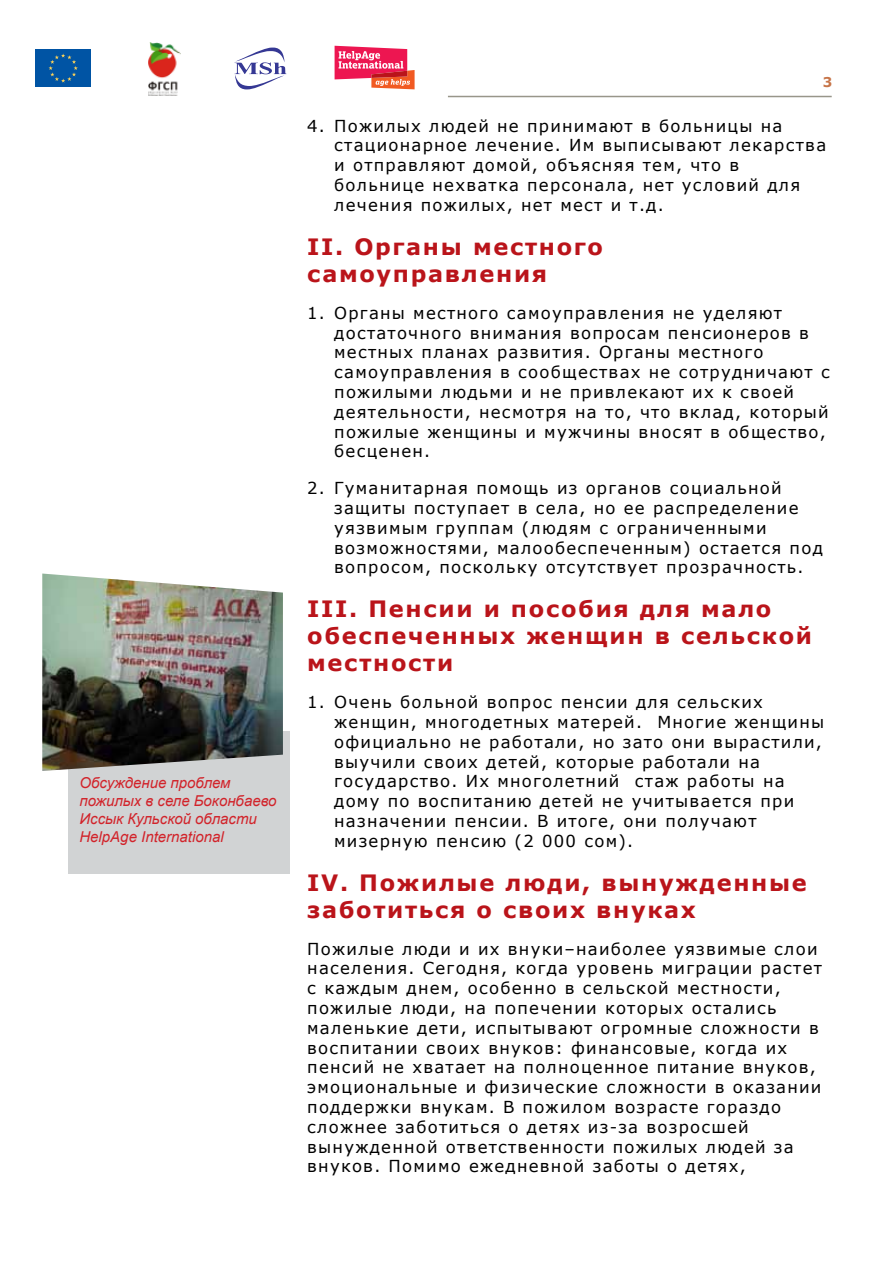
<style>
.page{position:relative;width:893px;height:1263px;background:#fff}
.page>*{position:absolute;margin:0;border:0;box-sizing:border-box;transform-origin:0 0}
.t1{font:700 22.5px/27px "Verdana";letter-spacing:.075em;color:#ba141a}
.t2{font:16.5px/19.8px "Verdana";letter-spacing:.075em;color:#000}
.t3{font:italic 15px/18px "Arial";color:#d2232a}
.t4{font:700 13.5px "Verdana";color:#c77549}
</style>
<div class="page">
<div style="left:35px;top:50px;width:55px;height:37px;background:#0054a4"></div>
<svg style="left:49px;top:54px;width:29px;height:29px"></svg>
<svg style="left:234px;top:48px;width:52px;height:41px"></svg>
<img style="left:148px;top:43px;width:33px;height:53px">
<svg style="left:335px;top:46px;width:80px;height:43px"></svg>
<hr style="left:448px;top:96px;width:384px;height:1px;background:#98968a">
<div style="left:68px;top:731px;width:222px;height:142px;background:#d1d3d4"></div>
<img style="left:42px;top:573px;width:241px;height:198px">
<p class="t3" style="left:79px;top:774px;width:199px">Обсуждение проблем пожилых в селе Боконбаево<br>Иссык Кульской области<br>HelpAge International</p>
<p class="t4" style="left:823px;top:73px;width:11px">3</p>
<p class="t2" style="left:334px;top:116px;width:493px;text-indent:-27px">4. Пожилых людей не принимают в больницы на стационарное лечение. Им выписывают лекарства и отправляют домой, объясняя тем, что в больнице нехватка персонала, нет условий для лечения пожилых, нет мест и т.д.</p>
<h1 class="t1" style="left:307px;top:233px;width:297px">II. Органы местного самоуправления</h1>
<p class="t2" style="left:334px;top:303px;width:497px;text-indent:-27px">1. Органы местного самоуправления не уделяют достаточного внимания вопросам пенсионеров в местных планах развития. Органы местного самоуправления в сообществах не сотрудничают с пожилыми людьми и не привлекают их к своей деятельности, несмотря на то, что вклад, который пожилые женщины и мужчины вносят в общество, бесценен.</p>
<p class="t2" style="left:334px;top:478px;width:490px;text-indent:-27px">2. Гуманитарная помощь из органов социальной защиты поступает в села, но ее распределение уязвимым группам (людям с ограниченными возможностями, малообеспеченным) остается под вопросом, поскольку отсутствует прозрачность.</p>
<h1 class="t1" style="left:307px;top:595px;width:506px">III. Пенсии и пособия для мало обеспеченных женщин в сельской местности</h1>
<p class="t2" style="left:334px;top:692px;width:491px;text-indent:-27px">1. Очень больной вопрос пенсии для сельских женщин, многодетных матерей. Многие женщины официально не работали, но зато они вырастили, выучили своих детей, которые работали на государство. Их многолетний стаж работы на дому по воспитанию детей не учитывается при назначении пенсии. В итоге, они получают мизерную пенсию (2 000 сом).</p>
<h1 class="t1" style="left:307px;top:869px;width:501px">IV. Пожилые люди, вынужденные заботиться о своих внуках</h1>
<p class="t2" style="left:307px;top:938px;width:516px">Пожилые люди и их внуки–наиболее уязвимые слои населения. Сегодня, когда уровень миграции растет с каждым днем, особенно в сельской местности, пожилые люди, на попечении которых остались маленькие дети, испытывают огромные сложности в воспитании своих внуков: финансовые, когда их пенсий не хватает на полноценное питание внуков, эмоциональные и физические сложности в оказании поддержки внукам. В пожилом возрасте гораздо сложнее заботиться о детях из-за возросшей вынужденной ответственности пожилых людей за внуков. Помимо ежедневной заботы о детях,</p>
</div>
